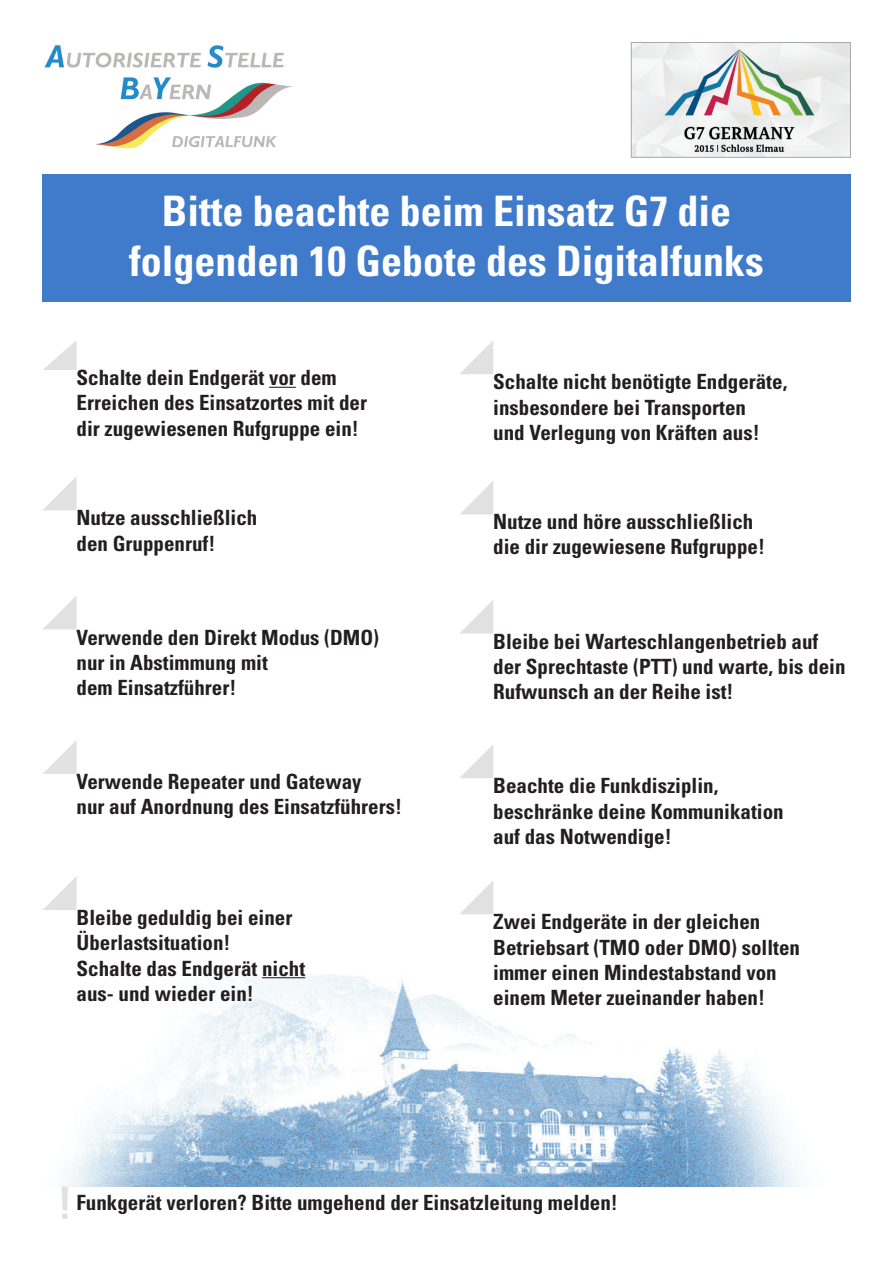
<style>
.page{position:relative;width:893px;height:1263px;background:#fff}
.page>*{position:absolute;margin:0;border:0;box-sizing:border-box;transform-origin:0 0}
.t1{font:700 condensed 45px "Univers LT Std";color:#e1e1e1}
.t2{font:700 condensed 42px/50.4px "Univers LT Std";color:#fff;text-align:center}
.t3{font:700 condensed 21px/25.2px "Univers LT Std";color:#231f20}
</style>
<div class="page">
<img style="left:68px;top:973px;width:732px;height:213px">
<div style="left:43px;top:174px;width:808px;height:128px;background:#3f7bca"></div>
<svg style="left:43px;top:341px;width:34px;height:29px"></svg>
<svg style="left:460px;top:341px;width:33px;height:33px"></svg>
<svg style="left:43px;top:477px;width:34px;height:33px"></svg>
<svg style="left:460px;top:481px;width:33px;height:33px"></svg>
<svg style="left:43px;top:596px;width:34px;height:33px"></svg>
<svg style="left:460px;top:600px;width:33px;height:34px"></svg>
<svg style="left:43px;top:740px;width:34px;height:34px"></svg>
<svg style="left:460px;top:745px;width:33px;height:33px"></svg>
<svg style="left:43px;top:876px;width:34px;height:34px"></svg>
<svg style="left:460px;top:881px;width:33px;height:33px"></svg>
<svg style="left:269px;top:387px;width:27px;height:1px"></svg>
<hr style="left:262px;top:977px;width:43px;height:1px;background:#231f20">
<img style="left:44px;top:45px;width:249px;height:104px">
<img style="left:633px;top:44px;width:216px;height:112px">
<div style="left:631px;top:42px;width:220px;height:116px;border:1px solid #a8a9ad"></div>
<h2 class="t2" style="left:129px;top:186px;width:636px">Bitte beachte beim Einsatz G7 die folgenden 10 Gebote des Digitalfunks</h2>
<p class="t3" style="left:77px;top:365px;width:292px">Schalte dein Endgerät vor dem<br>Erreichen des Einsatzortes mit der dir zugewiesenen Rufgruppe ein!</p>
<p class="t3" style="left:493px;top:369px;width:296px">Schalte nicht benötigte Endgeräte, insbesondere bei Transporten<br>und Verlegung von Kräften aus!</p>
<p class="t3" style="left:77px;top:505px;width:182px">Nutze ausschließlich den Gruppenruf!</p>
<p class="t3" style="left:493px;top:509px;width:273px">Nutze und höre ausschließlich die dir zugewiesene Rufgruppe!</p>
<p class="t3" style="left:77px;top:624px;width:304px">Verwende den Direkt Modus (DMO) nur in Abstimmung mit<br>dem Einsatzführer!</p>
<p class="t3" style="left:493px;top:629px;width:354px">Bleibe bei Warteschlangenbetrieb auf der Sprechtaste (PTT) und warte, bis dein<br>Rufwunsch an der Reihe ist!</p>
<p class="t3" style="left:77px;top:769px;width:327px">Verwende Repeater und Gateway<br>nur auf Anordnung des Einsatzführers!</p>
<p class="t3" style="left:493px;top:773px;width:292px">Beachte die Funkdisziplin, beschränke deine Kommunikation auf das Notwendige!</p>
<p class="t3" style="left:77px;top:905px;width:230px">Bleibe geduldig bei einer<br>Überlastsituation!<br>Schalte das Endgerät nicht aus- und wieder ein!</p>
<p class="t3" style="left:493px;top:909px;width:308px">Zwei Endgeräte in der gleichen<br>Betriebsart (TMO oder DMO) sollten immer einen Mindestabstand von einem Meter zueinander haben!</p>
<h1 class="t1" style="left:58px;top:1176px;width:16px">!</h1>
<p class="t3" style="left:77px;top:1190px;width:543px">Funkgerät verloren? Bitte umgehend der Einsatzleitung melden!</p>
</div>
